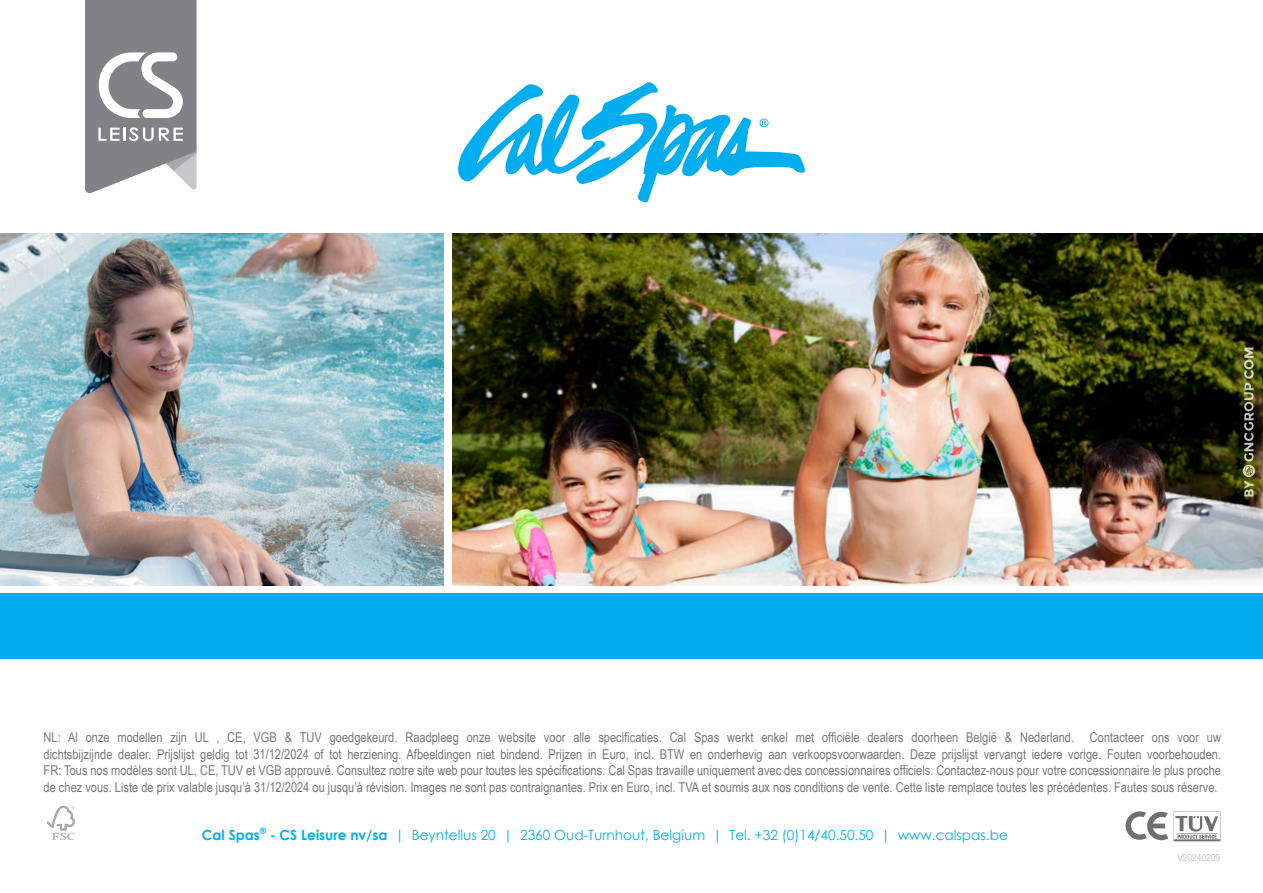
<style>
.page{position:relative;width:1263px;height:893px;background:#fff}
.page>*{position:absolute;margin:0;border:0;box-sizing:border-box;transform-origin:0 0}
.t1{font:13.95px "Century Gothic";color:#00aeef}
.t2{font:13.5px/16.5px "Arial Narrow";color:#76787b;text-align:justify}
.detail_85_smaller{font:9.9px "Helvetica Neue";color:#c2c3c6;scale:.85 1}
.s1{font-weight:700}
</style>
<div class="page">
<svg style="left:1125px;top:811px;width:43px;height:29px"></svg>
<img style="left:1173px;top:811px;width:48px;height:31px">
<svg style="left:47px;top:806px;width:28px;height:34px"></svg>
<img style="left:452px;top:234px;width:811px;height:351px">
<img style="left:0;top:234px;width:444px;height:351px">
<svg style="left:1243px;top:348px;width:12px;height:148px;background:#6a6c4a"></svg>
<svg style="left:85px;top:0;width:112px;height:193px"></svg>
<svg style="left:458px;top:82px;width:347px;height:120px"></svg>
<div style="left:0;top:594px;width:1263px;height:65px;background:#00aeef"></div>
<p class="t2" style="left:44px;top:729px;width:1179px">NL: Al onze modellen zijn UL , CE, VGB &amp; TUV goedgekeurd. Raadpleeg onze website voor alle specificaties. Cal Spas werkt enkel met officiële dealers doorheen België &amp; Nederland. Contacteer ons voor uw dichtsbijzijnde dealer. Prijslijst geldig tot 31/12/2024 of tot herziening. Afbeeldingen niet bindend. Prijzen in Euro, incl. BTW en onderhevig aan verkoopsvoorwaarden. Deze prijslijst vervangt iedere vorige. Fouten voorbehouden.<br>FR: Tous nos modèles sont UL, CE, TUV et VGB approuvé. Consultez notre site web pour toutes les spécifications. Cal Spas travaille uniquement avec des concessionnaires officiels. Contactez-nous pour votre concessionnaire le plus proche de chez vous. Liste de prix valable jusqu’à 31/12/2024 ou jusqu’à révision. Images ne sont pas contraignantes. Prix en Euro, incl. TVA et soumis aux nos conditions de vente. Cette liste remplace toutes les précédentes. Fautes sous réserve.</p>
<p class="t1" style="left:202px;top:825px;width:807px"><span class="s1">Cal Spas</span><sup>®</sup> <span class="s1">- CS Leisure nv/sa</span> | Beyntellus 20 | 2360 Oud-Turnhout, Belgium | Tel. +32 (0)14/40.50.50 | www.calspas.be</p>
<p class="detail_85_smaller" style="left:1178px;top:851px;width:52px">V20240209</p>
</div>
